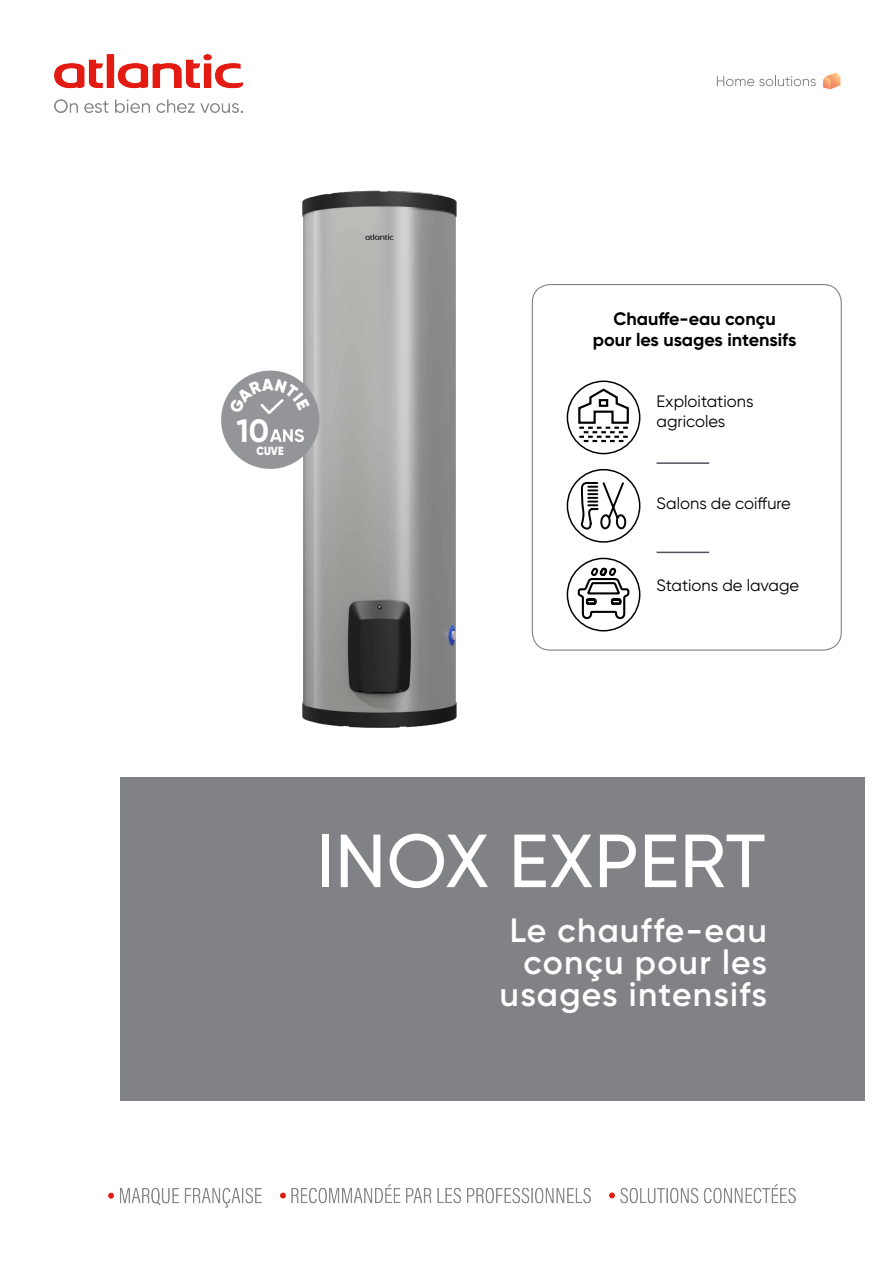
<style>
.page{position:relative;width:893px;height:1263px;background:#fff}
.page>*{position:absolute;margin:0;border:0;box-sizing:border-box;transform-origin:0 0}
.t1{font:500 75px "Gilroy";letter-spacing:.01em;color:#fff}
.t2{font:600 33.6px/32.4px "Gilroy";letter-spacing:.04em;color:#fff;text-align:right}
.t3{font:700 32.25px "Gilroy";color:#fff}
.t4{font:700 18px/21.6px "Gilroy";color:#000;text-align:center}
.t5{font:16.5px/19.8px "Gilroy";color:#000}
.t6{font:900 11.85px "Gilroy";color:#fff;scale:.9 1}
</style>
<div class="page">
<div style="left:120px;top:778px;width:745px;height:323px;background:#808285"></div>
<img style="left:54px;top:54px;width:188px;height:59px">
<img style="left:108px;top:1184px;width:687px;height:23px">
<svg style="left:717px;top:76px;width:99px;height:10px"></svg>
<svg style="left:823px;top:72px;width:17px;height:17px"></svg>
<img style="left:221px;top:190px;width:236px;height:538px">
<div style="left:532px;top:284px;width:310px;height:367px;border:1px solid #808285;border-radius:18px"></div>
<hr style="left:657px;top:462px;width:52px;height:2px;background:#4e545d">
<hr style="left:657px;top:552px;width:52px;height:1px;background:#4e545d">
<svg style="left:577px;top:387px;width:53px;height:56px"></svg>
<div style="left:567px;top:380px;width:73px;height:74px;border:2px solid #000;border-radius:50%"></div>
<svg style="left:580px;top:482px;width:47px;height:51px"></svg>
<div style="left:567px;top:469px;width:73px;height:74px;border:2px solid #000;border-radius:50%"></div>
<div style="left:567px;top:558px;width:73px;height:73px;border:2px solid #000;border-radius:50%"></div>
<svg style="left:577px;top:566px;width:54px;height:54px"></svg>
<div style="left:221px;top:371px;width:98px;height:98px;background:#939598;border-radius:50%"></div>
<svg style="left:270px;top:429px;width:34px;height:13px"></svg>
<svg style="left:229px;top:378px;width:81px;height:36px"></svg>
<h3 class="t3" style="left:237px;top:410px;width:34px">10</h3>
<p class="t6" style="left:256px;top:443px;width:32px">CUVE</p>
<p class="t4" style="left:593px;top:308px;width:205px">Chauffe-eau conçu pour les usages intensifs</p>
<p class="t5" style="left:657px;top:392px;width:98px">Exploitations agricoles</p>
<p class="t5" style="left:657px;top:494px;width:136px">Salons de coiffure</p>
<p class="t5" style="left:657px;top:575px;width:144px">Stations de lavage</p>
<h1 class="t1" style="left:316px;top:815px;width:451px">INOX EXPERT</h1>
<h2 class="t2" style="left:500px;top:913px;width:269px">Le chauffe-eau conçu pour les usages intensifs</h2>
</div>
